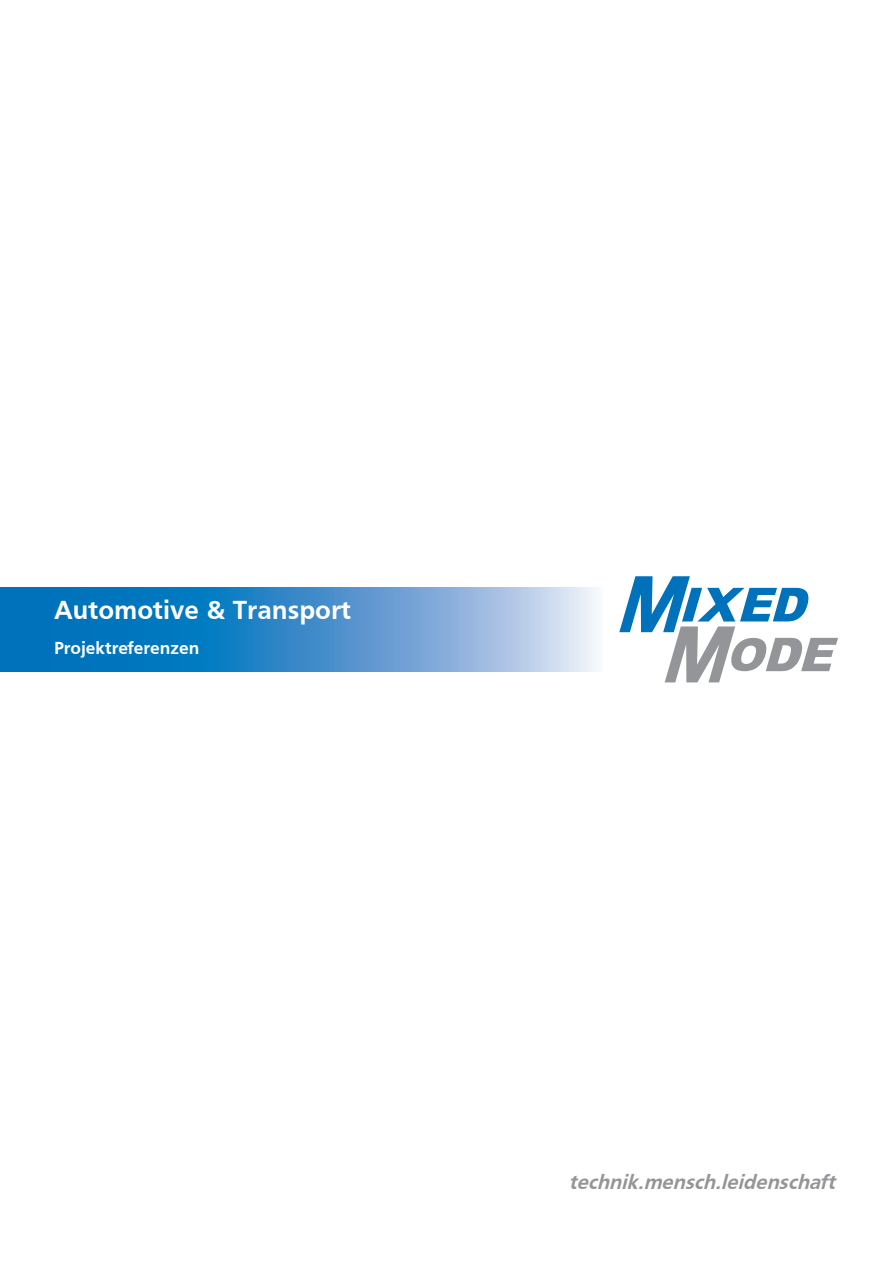
<style>
.page{position:relative;width:893px;height:1263px;background:#fff}
.page>*{position:absolute;margin:0;border:0;box-sizing:border-box;transform-origin:0 0}
.t1{font:700 27px "Frutiger";color:#fff}
.t2{font:italic 700 21px "Frutiger";color:#939598}
.t3{font:700 18px "Frutiger";color:#fff}
</style>
<div class="page">
<svg style="left:0;top:588px;width:596px;height:83px;background:#4a95ce"></svg>
<svg style="left:619px;top:576px;width:219px;height:106px"></svg>
<p class="t1" style="left:54px;top:594px;width:299px">Automotive &amp; Transport</p>
<p class="t3" style="left:54px;top:638px;width:147px">Projektreferenzen</p>
<p class="t2" style="left:569px;top:1170px;width:268px">technik.mensch.leidenschaft</p>
</div>
